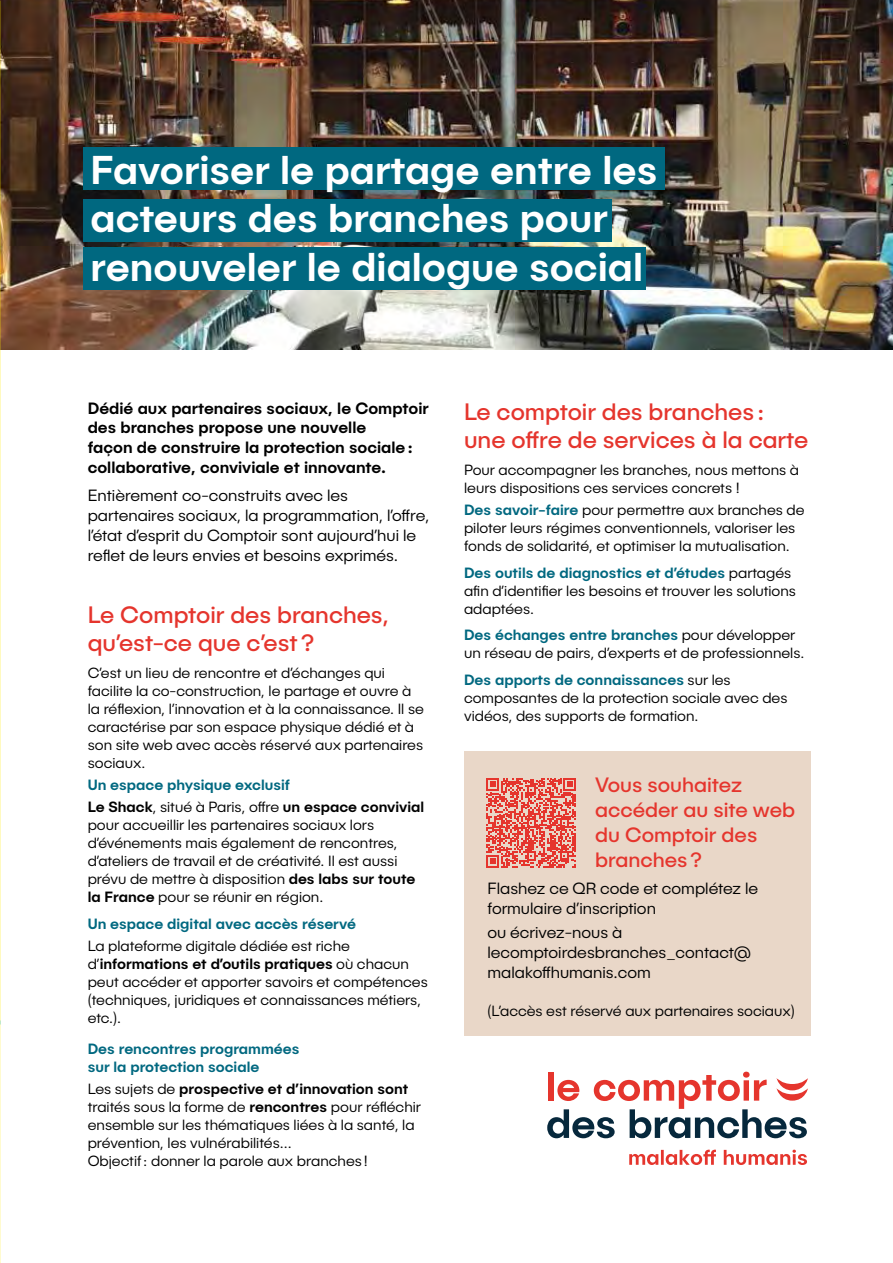
<style>
.page{position:relative;width:893px;height:1263px;background:#fff}
.page>*{position:absolute;margin:0;border:0;box-sizing:border-box;transform-origin:0 0}
.t1{font:500 40.5px/48.6px "Publica Sans";color:#fff}
.t2{font:24px/28.8px "Publica Sans";color:#e5352d}
.t3{font:21px/25.2px "Publica Sans";color:#e5352d}
.t4{font:300 16.5px/19.8px "Publica Sans";color:#000}
.t5{font:500 16.5px/19.8px "Publica Sans";color:#000}
.t6{font:300 15px/18px "Publica Sans";color:#000}
.t7{font:500 15px/22.2px "Publica Sans";color:#006880}
.s1{color:#000}
.s2{font-weight:300;color:#000}
.s3{font-weight:500}
.s4{font-weight:500;color:#006880}
</style>
<div class="page">
<img style="left:0;top:0;width:893px;height:349px">
<div style="left:464px;top:751px;width:347px;height:285px;background:#e9d7c8"></div>
<svg style="left:547px;top:1072px;width:261px;height:66px"></svg>
<svg style="left:629px;top:1150px;width:178px;height:15px"></svg>
<svg style="left:486px;top:778px;width:90px;height:90px"></svg>
<div style="left:83px;top:247px;width:563px;height:43px;background:#006880"></div>
<div style="left:83px;top:199px;width:529px;height:43px;background:#006880"></div>
<div style="left:83px;top:147px;width:582px;height:43px;background:#006880"></div>
<svg style="left:0;top:758px;width:1px;height:505px"></svg>
<h1 class="t1" style="left:91px;top:144px;width:568px">Favoriser le partage entre les acteurs des branches pour renouveler le dialogue social</h1>
<p class="t5" style="left:88px;top:397px;width:342px">Dédié aux partenaires sociaux, le Comptoir des branches propose une nouvelle<br>façon de construire la protection sociale : collaborative, conviviale et innovante.</p>
<p class="t4" style="left:88px;top:485px;width:343px">Entièrement co-construits avec les partenaires sociaux, la programmation, l’offre, l’état d’esprit du Comptoir sont aujourd’hui le reflet de leurs envies et besoins exprimés.</p>
<h2 class="t2" style="left:88px;top:599px;width:303px">Le Comptoir des branches, qu’est-ce que c’est ?</h2>
<p class="t6" style="left:88px;top:663px;width:338px">C’est un lieu de rencontre et d’échanges qui facilite la co-construction, le partage et ouvre à la réflexion, l’innovation et à la connaissance. Il se caractérise par son espace physique dédié et à son site web avec accès réservé aux partenaires sociaux.</p>
<p class="t7" style="left:88px;top:773px;width:338px">Un espace physique exclusif<br><span class="s1">Le Shack</span><span class="s2">, situé à Paris, offre</span> <span class="s1">un espace convivial</span></p>
<p class="t6" style="left:88px;top:816px;width:329px">pour accueillir les partenaires sociaux lors d’événements mais également de rencontres, d’ateliers de travail et de créativité. Il est aussi prévu de mettre à disposition <span class="s3">des labs sur toute la France</span> pour se réunir en région.</p>
<p class="t7" style="left:88px;top:912px;width:270px">Un espace digital avec accès réservé</p>
<p class="t6" style="left:88px;top:936px;width:342px">La plateforme digitale dédiée est riche d’<span class="s3">informations et d’outils pratiques</span> où chacun peut accéder et apporter savoirs et compétences (techniques, juridiques et connaissances métiers, etc.).</p>
<p class="t7" style="left:88px;top:1039px;width:213px;line-height:18px">Des rencontres programmées sur la protection sociale</p>
<p class="t6" style="left:88px;top:1079px;width:335px">Les sujets de <span class="s3">prospective et d’innovation sont </span>traités sous la forme de <span class="s3">rencontres</span> pour réfléchir ensemble sur les thématiques liées à la santé, la prévention, les vulnérabilités...<br>Objectif : donner la parole aux branches !</p>
<h2 class="t2" style="left:464px;top:396px;width:346px">Le comptoir des branches : une offre de services à la carte</h2>
<p class="t6" style="left:464px;top:460px;width:336px">Pour accompagner les branches, nous mettons à leurs dispositions ces services concrets !</p>
<p class="t6" style="left:464px;top:500px;width:342px"><span class="s4">Des savoir-faire</span> pour permettre aux branches de piloter leurs régimes conventionnels, valoriser les fonds de solidarité, et optimiser la mutualisation.</p>
<p class="t6" style="left:464px;top:563px;width:333px"><span class="s4">Des outils de diagnostics et d’études</span> partagés afin d’identifier les besoins et trouver les solutions adaptées.</p>
<p class="t6" style="left:464px;top:625px;width:342px"><span class="s4">Des échanges entre branches</span> pour développer un réseau de pairs, d’experts et de professionnels.</p>
<p class="t6" style="left:464px;top:670px;width:325px"><span class="s4">Des apports de connaissances</span> sur les composantes de la protection sociale avec des vidéos, des supports de formation.</p>
<h3 class="t3" style="left:595px;top:771px;width:202px">Vous souhaitez accéder au site web du Comptoir des branches ?</h3>
<p class="t4" style="left:487px;top:878px;width:272px">Flashez ce QR code et complétez le formulaire d’inscription</p>
<p class="t4" style="left:487px;top:922px;width:265px">ou écrivez-nous à lecomptoirdesbranches_contact@ malakoffhumanis.com</p>
<p class="t6" style="left:487px;top:1001px;width:309px">(L’accès est réservé aux partenaires sociaux)</p>
</div>
